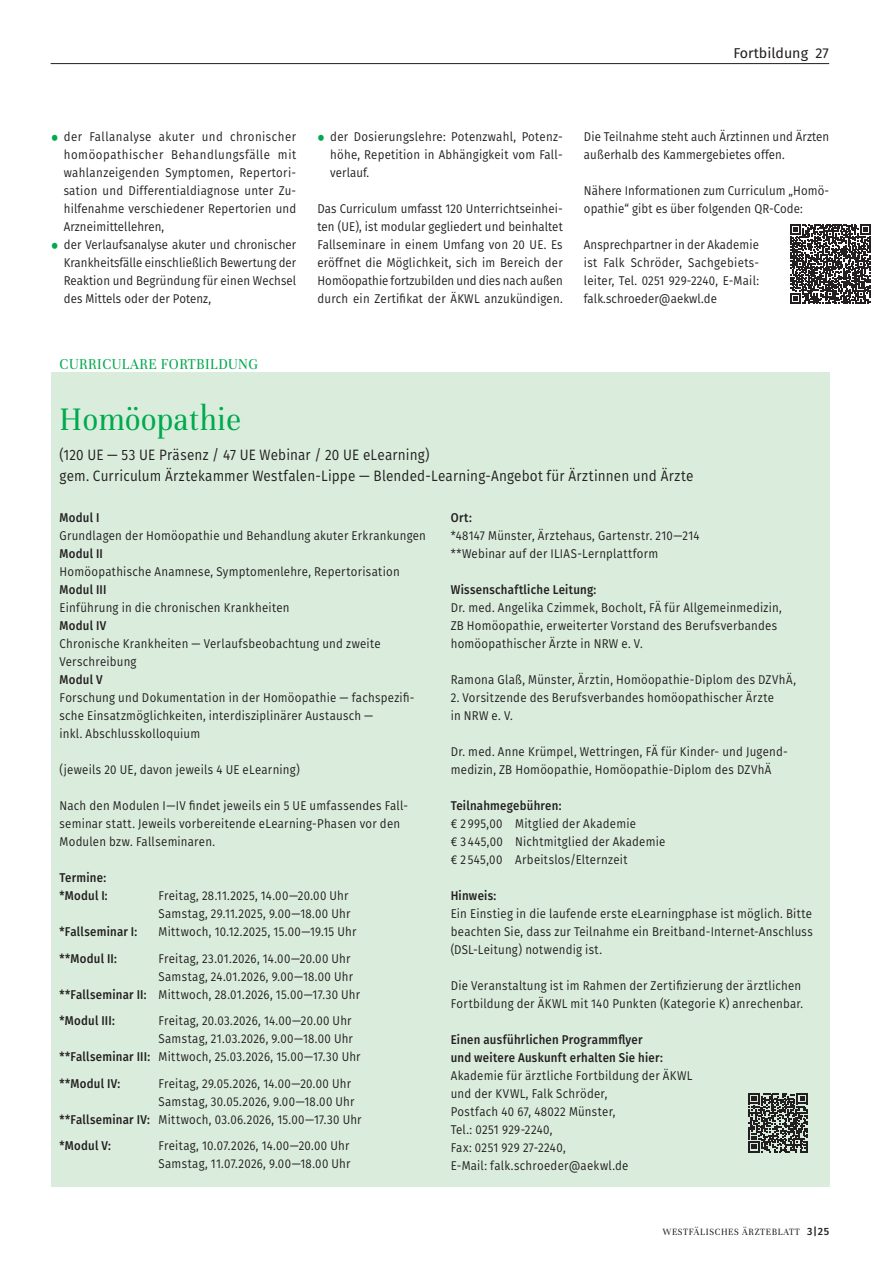
<style>
.page{position:relative;width:893px;height:1263px;background:#fff}
.page>*{position:absolute;margin:0;border:0;box-sizing:border-box;transform-origin:0 0}
.t1{font:36px "Unna";letter-spacing:.02em;color:#00a94e;scale:.9 1}
.t2{font:16.5px "Unna";letter-spacing:.03em;color:#00a94e;scale:.9 1}
.t3{font:15px/21px "Fira Sans";letter-spacing:.01em;color:#231f20;scale:.9 1}
.t4{font:14.25px "Fira Sans";color:#231f20}
.t5{font:12.75px/18px "Fira Sans";letter-spacing:.02em;color:#231f20;scale:.9 1}
.t6{font:500 12.75px/18px "Fira Sans";letter-spacing:.02em;color:#231f20;scale:.9 1}
.t7{font:10.5px "Unna";letter-spacing:.07em;color:#231f20;scale:.9 1}
.s1{font-weight:500;font-size:24px;color:#00a94e}
.s2{font-weight:500}
.s3{font-family:"Fira Sans";font-weight:500}
</style>
<div class="page">
<hr style="left:51px;top:63px;width:778px;height:1px;background:#231f20">
<div style="left:51px;top:372px;width:778px;height:814px;background:#daeddd"></div>
<svg style="left:748px;top:1093px;width:60px;height:59px"></svg>
<svg style="left:791px;top:224px;width:79px;height:80px"></svg>
<p class="t4" style="left:733px;top:43px;width:97px">Fortbildung 27</p>
<p class="t5" style="left:64px;top:128px;width:260px;text-align:justify;text-indent:-13px"><span class="s1">•</span> der Fallanalyse akuter und chronischer homöopathischer Behandlungsfälle mit wahlanzeigenden Symptomen, Repertori&shy;sation und Differentialdiagnose unter Zu&shy;hilfenahme verschiedener Repertorien und Arzneimittellehren,</p>
<p class="t5" style="left:64px;top:236px;width:260px;text-align:justify;text-indent:-13px"><span class="s1">•</span> der Verlaufsanalyse akuter und chronischer Krankheitsfälle einschließlich Bewertung der Reaktion und Begrü ndung fü r einen Wechsel des Mittels oder der Potenz,</p>
<p class="t5" style="left:330px;top:128px;width:260px;text-align:justify;text-indent:-13px"><span class="s1">•</span> der Dosierungslehre: Potenzwahl, Potenz&shy;hö he, Repetition in Abhängigkeit vom Fall&shy;verlauf.</p>
<p class="t5" style="left:317px;top:200px;width:274px;text-align:justify">Das Curriculum umfasst 120 Unterrichtseinhei&shy;ten (UE), ist modular gegliedert und beinhaltet Fallseminare in einem Umfang von 20 UE. Es eröffnet die Möglichkeit, sich im Bereich der Homöopathie fortzubilden und dies nach außen durch ein Zertifikat der ÄKWL anzukündigen.</p>
<p class="t5" style="left:584px;top:128px;width:274px">Die Teilnahme steht auch Ärztinnen und Ärzten außerhalb des Kammergebietes offen.</p>
<p class="t5" style="left:584px;top:182px;width:272px">Nähere Informationen zum Curriculum „Homö&shy;opathie“ gibt es über folgenden QR-Code:</p>
<p class="t5" style="left:584px;top:236px;width:196px;text-align:justify">Ansprechpartner in der Akademie ist Falk Schröder, Sachgebiets&shy;leiter, Tel. 0251 929-2240, E-Mail: falk.schroeder@aekwl.de</p>
<p class="t2" style="left:60px;top:352px;width:222px">CURRICULARE FORTBILDUNG</p>
<h1 class="t1" style="left:60px;top:394px;width:203px">Homöopathie</h1>
<p class="t3" style="left:60px;top:444px;width:706px">(120 UE — 53 UE Präsenz / 47 UE Webinar / 20 UE eLearning)<br>gem. Curriculum Ärztekammer Westfalen-Lippe — Blended-Learning-Angebot für Ärztinnen und Ärzte</p>
<p class="t6" style="left:60px;top:508px;width:46px">Modul I</p>
<p class="t5" style="left:60px;top:526px;width:409px">Grundlagen der Homöopathie und Behandlung akuter Erkrankungen</p>
<p class="t6" style="left:60px;top:544px;width:50px">Modul II</p>
<p class="t5" style="left:60px;top:562px;width:380px">Homöopathische Anamnese, Symptomenlehre, Repertorisation</p>
<p class="t6" style="left:60px;top:580px;width:54px">Modul III</p>
<p class="t5" style="left:60px;top:598px;width:257px">Einführung in die chronischen Krankheiten</p>
<p class="t6" style="left:60px;top:616px;width:53px">Modul IV</p>
<p class="t5" style="left:60px;top:634px;width:358px">Chronische Krankheiten — Verlaufsbeobachtung und zweite<br>Verschreibung</p>
<p class="t6" style="left:60px;top:670px;width:49px">Modul V</p>
<p class="t5" style="left:60px;top:688px;width:396px">Forschung und Dokumentation in der Homöopathie — fachspezifi&shy;sche Einsatzmöglichkeiten, interdisziplinärer Austausch —<br>inkl. Abschlusskolloquium</p>
<p class="t5" style="left:60px;top:760px;width:269px">(jeweils 20 UE, davon jeweils 4 UE eLearning)</p>
<p class="t5" style="left:60px;top:796px;width:389px">Nach den Modulen I—IV findet jeweils ein 5 UE umfassendes Fall&shy;seminar statt. Jeweils vorbereitende eLearning-Phasen vor den<br>Modulen bzw. Fallseminaren.</p>
<p class="t6" style="left:60px;top:868px;width:55px">Termine: *Modul I:</p>
<p class="t6" style="left:451px;top:508px;width:25px">Ort:</p>
<p class="t5" style="left:451px;top:526px;width:278px">*48147 Münster, Ärztehaus, Gartenstr. 210—214 **Webinar auf der ILIAS-Lernplattform</p>
<p class="t6" style="left:451px;top:580px;width:163px">Wissenschaftliche Leitung:</p>
<p class="t5" style="left:451px;top:598px;width:369px">Dr. med. Angelika Czimmek, Bocholt, FÄ für Allgemeinmedizin,<br>ZB Homöopathie, erweiterter Vorstand des Berufsverbandes homöopathischer Ärzte in NRW e. V.</p>
<p class="t5" style="left:451px;top:670px;width:385px">Ramona Glaß, Münster, Ärztin, Homöopathie-Diplom des DZVhÄ,</p>
<p class="t5" style="left:451px;top:688px;width:361px">2. Vorsitzende des Berufsverbandes homöopathischer Ärzte in NRW e. V.</p>
<p class="t5" style="left:451px;top:742px;width:374px">Dr. med. Anne Krümpel, Wettringen, FÄ für Kinder- und Jugend&shy;medizin, ZB Homöopathie, Homöopathie-Diplom des DZVhÄ</p>
<p class="t6" style="left:451px;top:796px;width:125px">Teilnahmegebühren:</p>
<p class="t5" style="left:451px;top:814px;width:240px">€ 2 995,00 Mitglied der Akademie<br>€ 3 445,00 Nichtmitglied der Akademie € 2 545,00 Arbeitslos/Elternzeit</p>
<p class="t6" style="left:451px;top:886px;width:52px">Hinweis:</p>
<p class="t5" style="left:451px;top:904px;width:404px;text-align:justify">Ein Einstieg in die laufende erste eLearningphase ist möglich. Bitte beachten Sie, dass zur Teilnahme ein Breitband-Internet-Anschluss (DSL-Leitung) notwendig ist.</p>
<p class="t5" style="left:451px;top:976px;width:393px">Die Veranstaltung ist im Rahmen der Zertifizierung der ärztlichen<br>Fortbildung der ÄKWL mit 140 Punkten (Kategorie K) anrechenbar.</p>
<p class="t6" style="left:451px;top:1030px;width:237px">Einen ausführlichen Programmflyer und weitere Auskunft erhalten Sie hier:</p>
<p class="t5" style="left:451px;top:1066px;width:270px">Akademie für ärztliche Fortbildung der ÄKWL und der KVWL, Falk Schröder,<br>Postfach 40 67, 48022 Münster,<br>Tel.: 0251 929-2240,<br>Fax: 0251 929 27-2240,<br>E-Mail: falk.schroeder@aekwl.de</p>
<p class="t5" style="left:159px;top:886px;width:215px">Freitag, 28.11.2025, 14.00—20.00 Uhr<br>Samstag, 29.11.2025, 9.00—18.00 Uhr</p>
<p class="t6" style="left:60px;top:922px;width:88px">*Fallseminar I:</p>
<p class="t5" style="left:159px;top:922px;width:221px">Mittwoch, 10.12.2025, 15.00—19.15 Uhr</p>
<p class="t6" style="left:60px;top:948px;width:65px">**Modul II:</p>
<p class="t5" style="left:159px;top:949px;width:215px">Freitag, 23.01.2026, 14.00—20.00 Uhr</p>
<p class="t5" style="left:159px;top:967px;width:218px">Samstag, 24.01.2026, 9.00—18.00 Uhr</p>
<p class="t5" style="left:60px;top:985px;width:336px"><span class="s2">**Fallseminar II:</span> Mittwoch, 28.01.2026, 15.00—17.30 Uhr</p>
<p class="t6" style="left:60px;top:1011px;width:63px">*Modul III:</p>
<p class="t5" style="left:159px;top:1011px;width:216px">Freitag, 20.03.2026, 14.00—20.00 Uhr</p>
<p class="t5" style="left:159px;top:1029px;width:218px">Samstag, 21.03.2026, 9.00—18.00 Uhr</p>
<p class="t5" style="left:60px;top:1047px;width:336px"><span class="s2">**Fallseminar III:</span> Mittwoch, 25.03.2026, 15.00—17.30 Uhr</p>
<p class="t6" style="left:60px;top:1073px;width:69px">**Modul IV:</p>
<p class="t5" style="left:159px;top:1074px;width:215px">Freitag, 29.05.2026, 14.00—20.00 Uhr</p>
<p class="t5" style="left:159px;top:1092px;width:219px">Samstag, 30.05.2026, 9.00—18.00 Uhr</p>
<p class="t5" style="left:60px;top:1110px;width:337px"><span class="s2">**Fallseminar IV:</span> Mittwoch, 03.06.2026, 15.00—17.30 Uhr</p>
<p class="t6" style="left:60px;top:1136px;width:58px">*Modul V:</p>
<p class="t5" style="left:159px;top:1136px;width:215px">Freitag, 10.07.2026, 14.00—20.00 Uhr<br>Samstag, 11.07.2026, 9.00—18.00 Uhr</p>
<p class="t7" style="left:663px;top:1224px;width:186px">WESTFÄLISCHES ÄRZTEBLATT <span class="s3">3|25</span></p>
</div>
